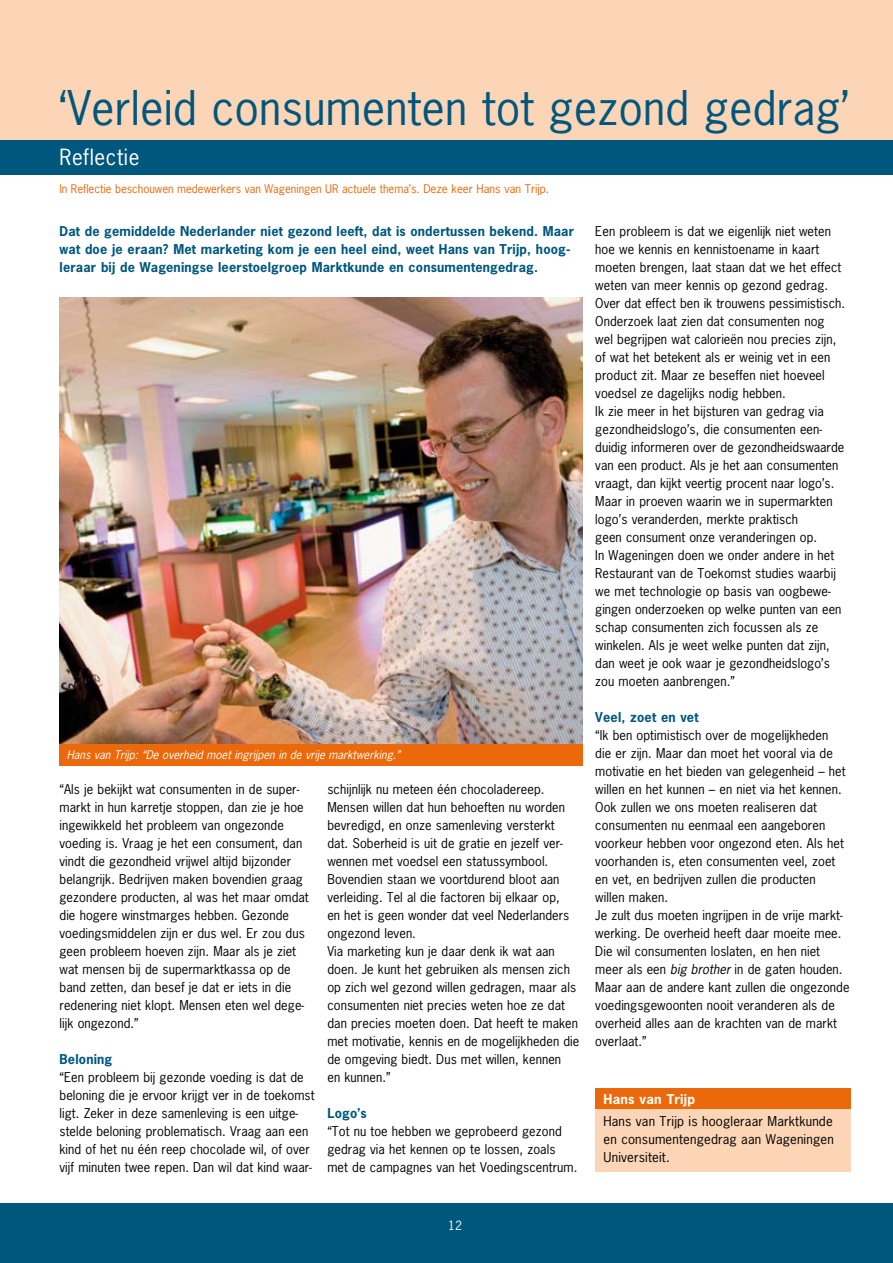
<style>
.page{position:relative;width:893px;height:1263px;background:#fff}
.page>*{position:absolute;margin:0;border:0;box-sizing:border-box;transform-origin:0 0}
.t1{font:45px "News Gothic Std";letter-spacing:.005em;color:#00577e}
.t2{font:21px "News Gothic Std";letter-spacing:.025em;color:#fff}
.t3{font:12.75px/18px "News Gothic Std";letter-spacing:.005em;color:#000}
.t4{font:700 12.75px/18px "News Gothic Std";letter-spacing:.015em;color:#00577e}
.t5{font:700 12.75px "News Gothic Std";letter-spacing:.02em;color:#fff}
.t6{font:12px "News Gothic Std";color:#fff}
.t7{font:11.25px "News Gothic Std";color:#eb690a}
.t8{font:italic 11.25px "News Gothic Std";color:#fff}
.s1{font-style:italic}
</style>
<div class="page">
<img style="left:60px;top:298px;width:523px;height:447px">
<div style="left:0;top:0;width:893px;height:151px;background:#fbd5b6"></div>
<div style="left:0;top:1203px;width:893px;height:60px;background:#00577e"></div>
<div style="left:0;top:140px;width:893px;height:34px;background:#00577e"></div>
<div style="left:60px;top:745px;width:523px;height:21px;background:#eb690a"></div>
<div style="left:595px;top:1106px;width:255px;height:65px;background:#fbd5b6"></div>
<div style="left:595px;top:1089px;width:255px;height:20px;background:#eb690a"></div>
<h1 class="t1" style="left:58px;top:79px;width:793px">‘Verleid consumenten tot gezond gedrag’</h1>
<h2 class="t2" style="left:60px;top:143px;width:81px">Reflectie</h2>
<p class="t7" style="left:60px;top:182px;width:491px">In Reflectie beschouwen medewerkers van Wageningen UR actuele thema’s. Deze keer Hans van Trijp.</p>
<p class="t4" style="left:60px;top:222px;width:516px">Dat de gemiddelde Nederlander niet gezond leeft, dat is ondertussen bekend. Maar wat doe je eraan? Met marketing kom je een heel eind, weet Hans van Trijp, hoog&shy;leraar bij de Wageningse leerstoelgroep Marktkunde en consumentengedrag.</p>
<p class="t8" style="left:67px;top:748px;width:338px">Hansvan Trijp:“De overheid moetingrijpen in de vrije marktwerking.”</p>
<p class="t3" style="left:60px;top:780px;width:251px">“Als je bekijkt wat consumenten in de super&shy;markt in hun karretje stoppen, dan zie je hoe ingewikkeld het probleem van ongezonde voeding is. Vraag je het een consument, dan vindt die gezondheid vrijwel altijd bijzonder belangrijk. Bedrijven maken bovendien graag gezondere producten, al was het maar omdat die hogere winstmarges hebben. Gezonde voedingsmiddelen zijn er dus wel. Er zou dus geen probleem hoeven zijn. Maar als je ziet wat mensen bij de supermarktkassa op de band zetten, dan besef je dat er iets in die redenering niet klopt. Mensen eten wel dege&shy;lijk ongezond.”</p>
<p class="t4" style="left:60px;top:1050px;width:54px">Beloning</p>
<p class="t3" style="left:60px;top:1068px;width:257px">“Een probleem bij gezonde voeding is dat de beloning die je ervoor krijgt ver in de toekomst ligt. Zeker in deze samenleving is een uitge&shy;stelde beloning problematisch. Vraag aan een kind of het nu één reep chocolade wil, of over vijf minuten twee repen. Dan wil dat kind waar-</p>
<p class="t3" style="left:327px;top:780px;width:253px">schijnlijk nu meteen één chocoladereep.<br>Mensen willen dat hun behoeften nu worden bevredigd, en onze samenleving versterkt<br>dat. Soberheid is uit de gratie en jezelf ver&shy;wennen met voedsel een statussymbool.<br>Bovendien staan we voortdurend bloot aan verleiding. Tel al die factoren bij elkaar op,<br>en het is geen wonder dat veel Nederlanders ongezond leven.<br>Via marketing kun je daar denk ik wat aan doen. Je kunt het gebruiken als mensen zich op zich wel gezond willen gedragen, maar als consumenten niet precies weten hoe ze dat dan precies moeten doen. Dat heeft te maken met motivatie, kennis en de mogelijkheden die de omgeving biedt. Dus met willen, kennen<br>en kunnen.”</p>
<p class="t4" style="left:327px;top:1104px;width:41px">Logo’s</p>
<p class="t3" style="left:327px;top:1122px;width:251px">“Tot nu toe hebben we geprobeerd gezond gedrag via het kennen op te lossen, zoals met de campagnes van het Voedingscentrum.</p>
<p class="t3" style="left:595px;top:222px;width:251px">Een probleem is dat we eigenlijk niet weten hoe we kennis en kennistoename in kaart moeten brengen, laat staan dat we het effect weten van meer kennis op gezond gedrag.<br>Over dat effect ben ik trouwens pessimistisch.<br>Onderzoek laat zien dat consumenten nog wel begrijpen wat calorieën nou precies zijn, of wat het betekent als er weinig vet in een product zit. Maar ze beseffen niet hoeveel voedsel ze dagelijks nodig hebben.<br>Ik zie meer in het bijsturen van gedrag via gezondheidslogo’s, die consumenten een&shy;duidig informeren over de gezondheidswaarde van een product. Als je het aan consumenten vraagt, dan kijkt veertig procent naar logo’s.<br>Maar in proeven waarin we in supermarkten logo’s veranderden, merkte praktisch<br>geen consument onze veranderingen op.<br>In Wageningen doen we onder andere in het Restaurant van de Toekomst studies waarbij we met technologie op basis van oogbewe&shy;gingen onderzoeken op welke punten van een schap consumenten zich focussen als ze winkelen. Als je weet welke punten dat zijn, dan weet je ook waar je gezondheidslogo’s zou moeten aanbrengen.”</p>
<p class="t4" style="left:595px;top:708px;width:105px">Veel, zoet en vet</p>
<p class="t3" style="left:595px;top:726px;width:256px">“Ik ben optimistisch over de mogelijkheden<br>die er zijn. Maar dan moet het vooral via de motivatie en het bieden van gelegenheid – het willen en het kunnen – en niet via het kennen.<br>Ook zullen we ons moeten realiseren dat consumenten nu eenmaal een aangeboren voorkeur hebben voor ongezond eten. Als het voorhanden is, eten consumenten veel, zoet en vet, en bedrijven zullen die producten<br>willen maken.<br>Je zult dus moeten ingrijpen in de vrije markt&shy;werking. De overheid heeft daar moeite mee.<br>Die wil consumenten loslaten, en hen niet meer als een <span class="s1">big brother</span> in de gaten houden.<br>Maar aan de andere kant zullen die ongezonde voedingsgewoonten nooit veranderen als de overheid alles aan de krachten van de markt overlaat.”</p>
<p class="t5" style="left:604px;top:1091px;width:93px">Hans van Trijp</p>
<p class="t3" style="left:604px;top:1112px;width:232px;text-align:justify">Hans van Trijp is hoogleraar Marktkunde en consumentengedrag aan Wageningen Universiteit.</p>
<p class="t6" style="left:448px;top:1217px;width:15px">12</p>
</div>
